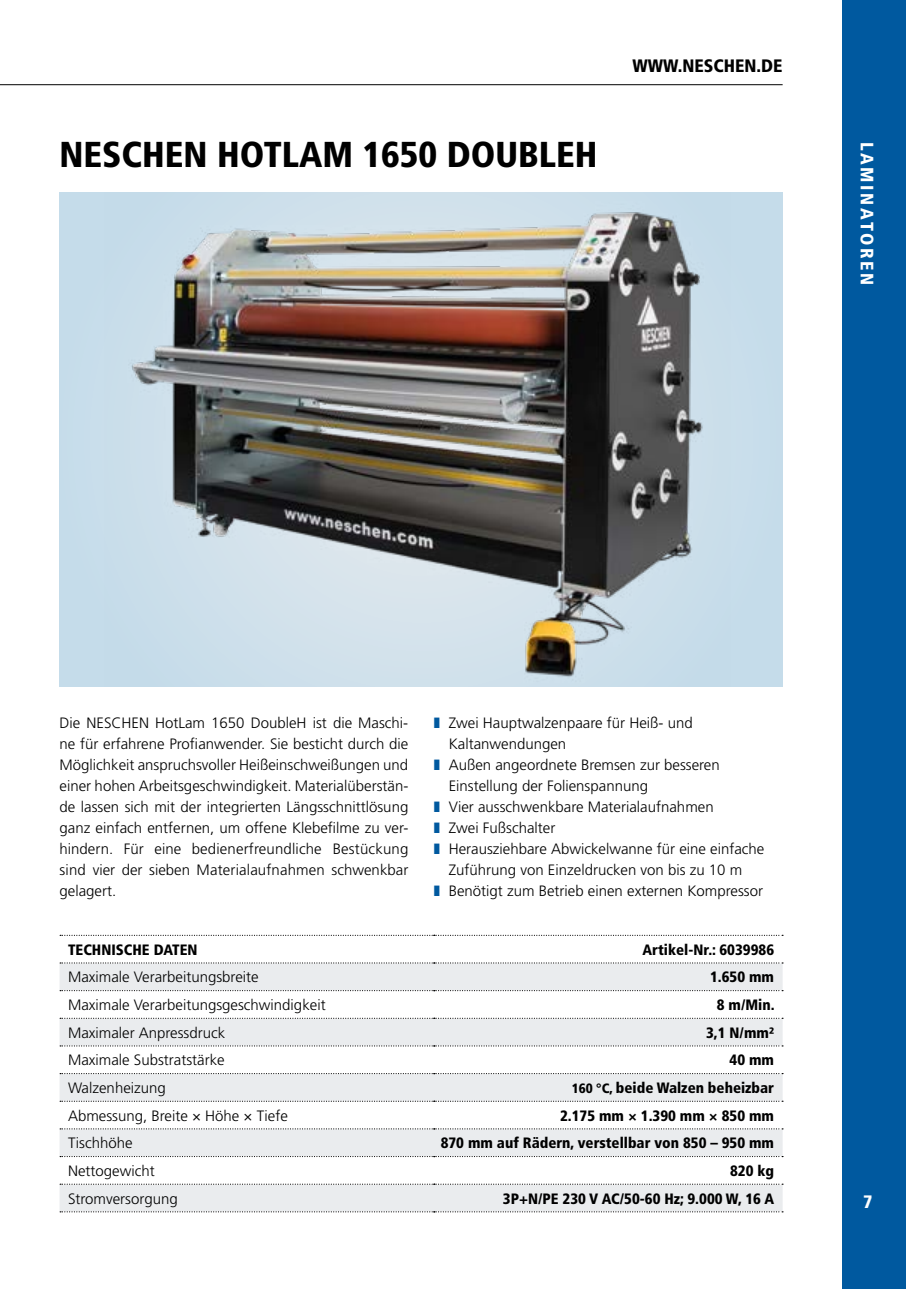
<style>
.page{position:relative;width:906px;height:1289px;background:#fff}
.page>*{position:absolute;margin:0;border:0;box-sizing:border-box;transform-origin:0 0}
.t1{font:900 condensed 36px "Frutiger LT Std";color:#000}
.t2{font:900 condensed 18px "Frutiger LT Std";color:#000}
.t3{font:900 condensed 18px "Frutiger LT Std";letter-spacing:.15em;color:#fff}
.t4{font:300 15px/21px "Frutiger LT Std";color:#000;text-align:justify}
.t5{font:900 condensed 15px "Frutiger LT Std";color:#000}
.s1{color:#00599f}
.s2{font-size:13.5px}
</style>
<div class="page">
<hr style="left:0;top:84px;width:782px;height:1px;background:#000">
<svg style="left:60px;top:963px;width:722px;height:248px;fill:#eaecee"></svg>
<svg style="left:60px;top:990px;width:723px;height:1px"></svg>
<svg style="left:60px;top:1017px;width:723px;height:29px;background:#e6e8e9"></svg>
<svg style="left:60px;top:1073px;width:723px;height:1px"></svg>
<svg style="left:60px;top:1100px;width:723px;height:1px"></svg>
<svg style="left:60px;top:1128px;width:723px;height:1px"></svg>
<svg style="left:60px;top:1155px;width:723px;height:2px"></svg>
<svg style="left:60px;top:1183px;width:723px;height:1px"></svg>
<svg style="left:60px;top:1211px;width:723px;height:1px"></svg>
<svg style="left:60px;top:962px;width:723px;height:1px"></svg>
<svg style="left:60px;top:934px;width:723px;height:1px"></svg>
<div style="left:60px;top:192px;width:722px;height:494px;background:#c6dcea"></div>
<img style="left:131px;top:192px;width:572px;height:494px">
<div style="left:842px;top:0;width:64px;height:1288px;background:#00599f"></div>
<h1 class="t1" style="left:60px;top:133px;width:539px">NESCHEN HOTLAM 1650 DOUBLEH</h1>
<p class="t2" style="left:632px;top:55px;width:152px">WWW.NESCHEN.DE</p>
<p class="t3" style="left:878px;top:142px;width:145px;rotate:90deg">LAMINATOREN</p>
<p class="t4" style="left:60px;top:712px;width:350px">Die NESCHEN HotLam 1650 DoubleH ist die Maschi&shy;ne für erfahrene Profianwender. Sie besticht durch die Möglichkeit anspruchsvoller Heißeinschweißungen und einer hohen Arbeitsgeschwindigkeit. Materialüberstän&shy;de lassen sich mit der integrierten Längsschnittlösung ganz einfach entfernen, um offene Klebefilme zu ver&shy;hindern. Für eine bedienerfreundliche Bestückung sind vier der sieben Materialaufnahmen schwenkbar gelagert.</p>
<p class="t4" style="left:434px;top:712px;width:260px"><span class="s1">❚</span> Zwei Hauptwalzenpaare für Heiß- und</p>
<p class="t4" style="left:449px;top:733px;width:119px">Kaltanwendungen</p>
<p class="t4" style="left:434px;top:754px;width:287px"><span class="s1">❚</span> Außen angeordnete Bremsen zur besseren</p>
<p class="t4" style="left:449px;top:775px;width:201px">Einstellung der Folienspannung</p>
<p class="t4" style="left:434px;top:796px;width:281px"><span class="s1">❚</span> Vier ausschwenkbare Materialaufnahmen</p>
<p class="t4" style="left:434px;top:817px;width:123px"><span class="s1">❚</span> Zwei Fußschalter</p>
<p class="t4" style="left:434px;top:838px;width:332px"><span class="s1">❚</span> Herausziehbare Abwickelwanne für eine einfache</p>
<p class="t4" style="left:449px;top:859px;width:295px">Zuführung von Einzeldrucken von bis zu 10 m</p>
<p class="t4" style="left:434px;top:880px;width:331px"><span class="s1">❚</span> Benötigt zum Betrieb einen externen Kompressor</p>
<p class="t5" style="left:68px;top:940px;width:131px">TECHNISCHE DATEN</p>
<p class="t5" style="left:642px;top:940px;width:133px">Artikel-Nr.: 6039986</p>
<p class="t4" style="left:68px;top:967px;width:192px">Maximale Verarbeitungsbreite</p>
<p class="t5" style="left:710px;top:968px;width:66px">1.650 mm</p>
<p class="t4" style="left:68px;top:994px;width:259px">Maximale Verarbeitungsgeschwindigkeit</p>
<p class="t5" style="left:717px;top:995px;width:59px">8 m/Min.</p>
<p class="t4" style="left:68px;top:1022px;width:159px">Maximaler Anpressdruck</p>
<p class="t5" style="left:706px;top:1023px;width:69px">3,1 N/mm²</p>
<p class="t4" style="left:68px;top:1049px;width:158px">Maximale Substratstärke</p>
<p class="t5" style="left:729px;top:1051px;width:46px">40 mm</p>
<p class="t4" style="left:68px;top:1077px;width:99px">Walzenheizung</p>
<p class="t5" style="left:572px;top:1078px;width:204px"><span class="s2">160 °C,</span> beide Walzen beheizbar</p>
<p class="t4" style="left:68px;top:1105px;width:221px">Abmessung, Breite × Höhe × Tiefe</p>
<p class="t5" style="left:560px;top:1106px;width:215px">2.175 mm × 1.390 mm × 850 mm</p>
<p class="t4" style="left:68px;top:1132px;width:66px">Tischhöhe</p>
<p class="t5" style="left:441px;top:1134px;width:335px">870 mm auf Rädern, verstellbar von 850 – 950 mm</p>
<p class="t4" style="left:68px;top:1160px;width:88px">Nettogewicht</p>
<p class="t5" style="left:730px;top:1161px;width:45px">820 kg</p>
<p class="t4" style="left:68px;top:1188px;width:111px">Stromversorgung</p>
<p class="t5" style="left:503px;top:1189px;width:273px">3P+N/PE 230 V AC/50-60 Hz; 9.000 W, 16 A</p>
<p class="t3" style="left:863px;top:1190px;width:11px">7</p>
</div>
